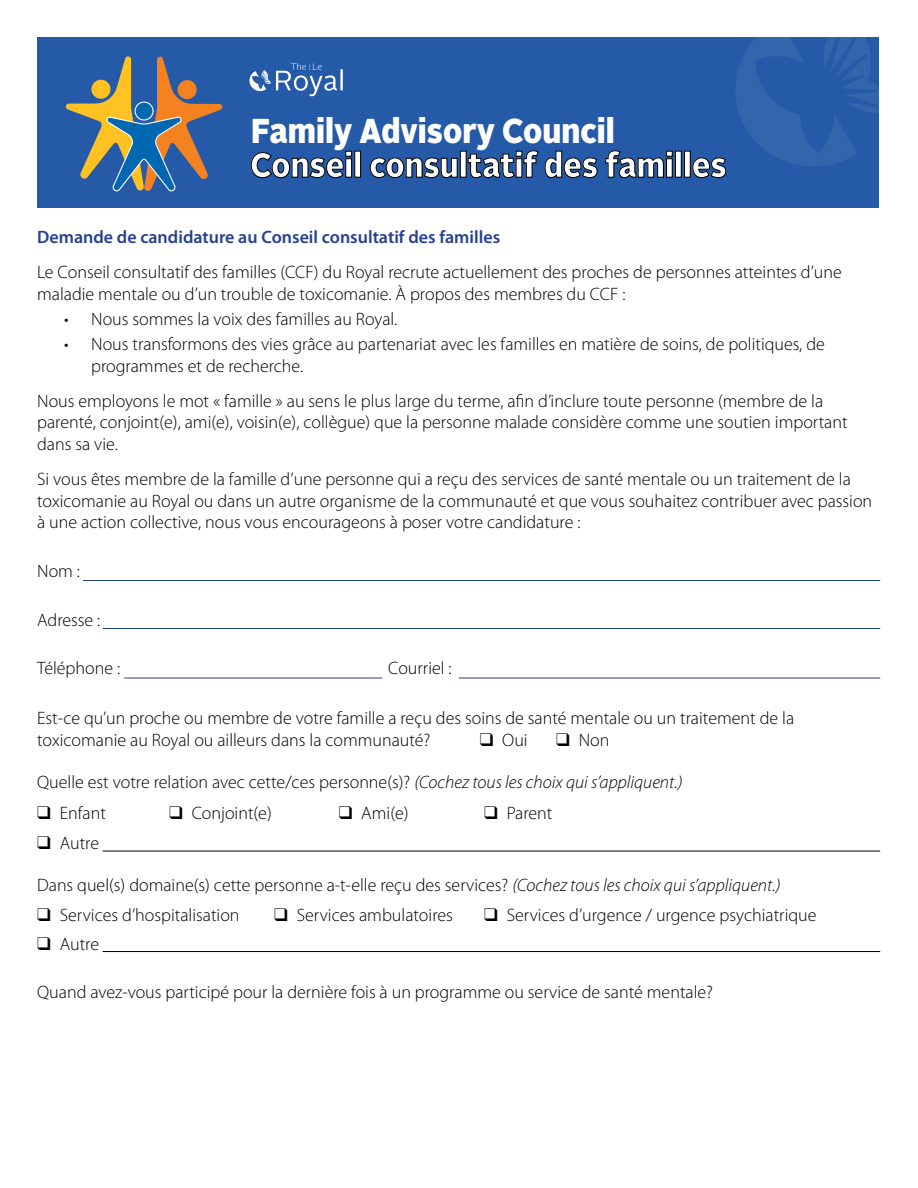
<style>
.page{position:relative;width:918px;height:1188px;background:#fff}
.page>*{position:absolute;margin:0;border:0;box-sizing:border-box;transform-origin:0 0}
.t1{font:900 34.5px/34.3px "Alright Sans";color:#fff;scale:.9 1}
.t2{font:300 18px/21.6px "Myriad Pro";color:#000}
.t3{font:600 18px "Myriad Pro";color:#25408f}
.s1{font-style:italic}
</style>
<div class="page">
<div style="left:37px;top:37px;width:842px;height:171px;background:#255aa8"></div>
<svg style="left:736px;top:37px;width:143px;height:129px"></svg>
<svg style="left:66px;top:56px;width:157px;height:136px"></svg>
<svg style="left:251px;top:151px;width:101px;height:27px"></svg>
<div style="left:355px;top:151px;width:6px;height:26px;border:1px solid #000"></div>
<svg style="left:370px;top:157px;width:88px;height:21px"></svg>
<div style="left:460px;top:151px;width:6px;height:26px;border:1px solid #000"></div>
<svg style="left:468px;top:150px;width:71px;height:28px"></svg>
<svg style="left:545px;top:151px;width:53px;height:27px"></svg>
<svg style="left:605px;top:150px;width:68px;height:28px"></svg>
<div style="left:675px;top:151px;width:7px;height:26px;border:1px solid #000"></div>
<div style="left:684px;top:151px;width:7px;height:26px;border:1px solid #000"></div>
<svg style="left:692px;top:157px;width:34px;height:21px"></svg>
<hr style="left:340px;top:69px;width:3px;height:21px;background:#fff">
<svg style="left:249px;top:63px;width:88px;height:33px"></svg>
<hr style="left:83px;top:580px;width:797px;height:1px;background:#25408f">
<hr style="left:103px;top:628px;width:777px;height:1px;background:#25408f">
<hr style="left:459px;top:678px;width:421px;height:1px;background:#25408f">
<hr style="left:124px;top:678px;width:258px;height:1px;background:#25408f">
<hr style="left:103px;top:851px;width:777px;height:1px;background:#000">
<hr style="left:103px;top:951px;width:777px;height:1px;background:#000">
<h1 class="t1" style="left:250px;top:114px;width:531px">Family Advisory Council<br>Conseil consultatif des familles</h1>
<p class="t3" style="left:37px;top:227px;width:465px">Demande de candidature au Conseil consultatif des familles</p>
<p class="t2" style="left:37px;top:262px;width:806px">Le Conseil consultatif des familles (CCF) du Royal recrute actuellement des proches de personnes atteintes d’une maladie mentale ou d’un trouble de toxicomanie. À propos des membres du CCF :</p>
<p class="t2" style="left:64px;top:309px;width:335px">• Nous sommes la voix des familles au Royal.</p>
<p class="t2" style="left:91px;top:334px;width:735px;text-indent:-27px">• Nous transformons des vies grâce au partenariat avec les familles en matière de soins, de politiques, de programmes et de recherche.</p>
<p class="t2" style="left:37px;top:390px;width:812px">Nous employons le mot « famille » au sens le plus large du terme, afin d’inclure toute personne (membre de la parenté, conjoint(e), ami(e), voisin(e), collègue) que la personne malade considère comme une soutien important dans sa vie.</p>
<p class="t2" style="left:37px;top:469px;width:837px">Si vous êtes membre de la famille d’une personne qui a reçu des services de santé mentale ou un traitement de la toxicomanie au Royal ou dans un autre organisme de la communauté et que vous souhaitez contribuer avec passion à une action collective, nous vous encourageons à poser votre candidature :</p>
<p class="t2" style="left:37px;top:560px;width:44px">Nom :</p>
<p class="t2" style="left:37px;top:609px;width:65px">Adresse :</p>
<p class="t2" style="left:37px;top:658px;width:85px">Téléphone :</p>
<p class="t2" style="left:388px;top:658px;width:65px">Courriel :</p>
<p class="t2" style="left:37px;top:707px;width:758px;line-height:22.5px">Est-ce qu’un proche ou membre de votre famille a reçu des soins de santé mentale ou un traitement de la toxicomanie au Royal ou ailleurs dans la communauté?</p>
<p class="t2" style="left:480px;top:730px;width:50px">❑ Oui</p>
<p class="t2" style="left:556px;top:730px;width:55px">❑ Non</p>
<p class="t2" style="left:37px;top:772px;width:647px">Quelle est votre relation avec cette/ces personne(s)? <span class="s1">(Cochez tous les choix qui s’appliquent.)</span></p>
<p class="t2" style="left:37px;top:802px;width:70px">❑ Enfant</p>
<p class="t2" style="left:169px;top:802px;width:104px">❑ Conjoint(e)</p>
<p class="t2" style="left:339px;top:802px;width:71px">❑ Ami(e)</p>
<p class="t2" style="left:484px;top:802px;width:70px">❑ Parent</p>
<p class="t2" style="left:37px;top:833px;width:63px">❑ Autre</p>
<p class="t2" style="left:37px;top:875px;width:745px">Dans quel(s) domaine(s) cette personne a-t-elle reçu des services? <span class="s1">(Cochez tous les choix qui s’appliquent.)</span></p>
<p class="t2" style="left:37px;top:904px;width:204px">❑ Services d’hospitalisation</p>
<p class="t2" style="left:274px;top:904px;width:180px">❑ Services ambulatoires</p>
<p class="t2" style="left:484px;top:904px;width:334px">❑ Services d’urgence / urgence psychiatrique</p>
<p class="t2" style="left:37px;top:933px;width:63px">❑ Autre</p>
<p class="t2" style="left:37px;top:982px;width:677px">Quand avez-vous participé pour la dernière fois à un programme ou service de santé mentale?</p>
</div>
